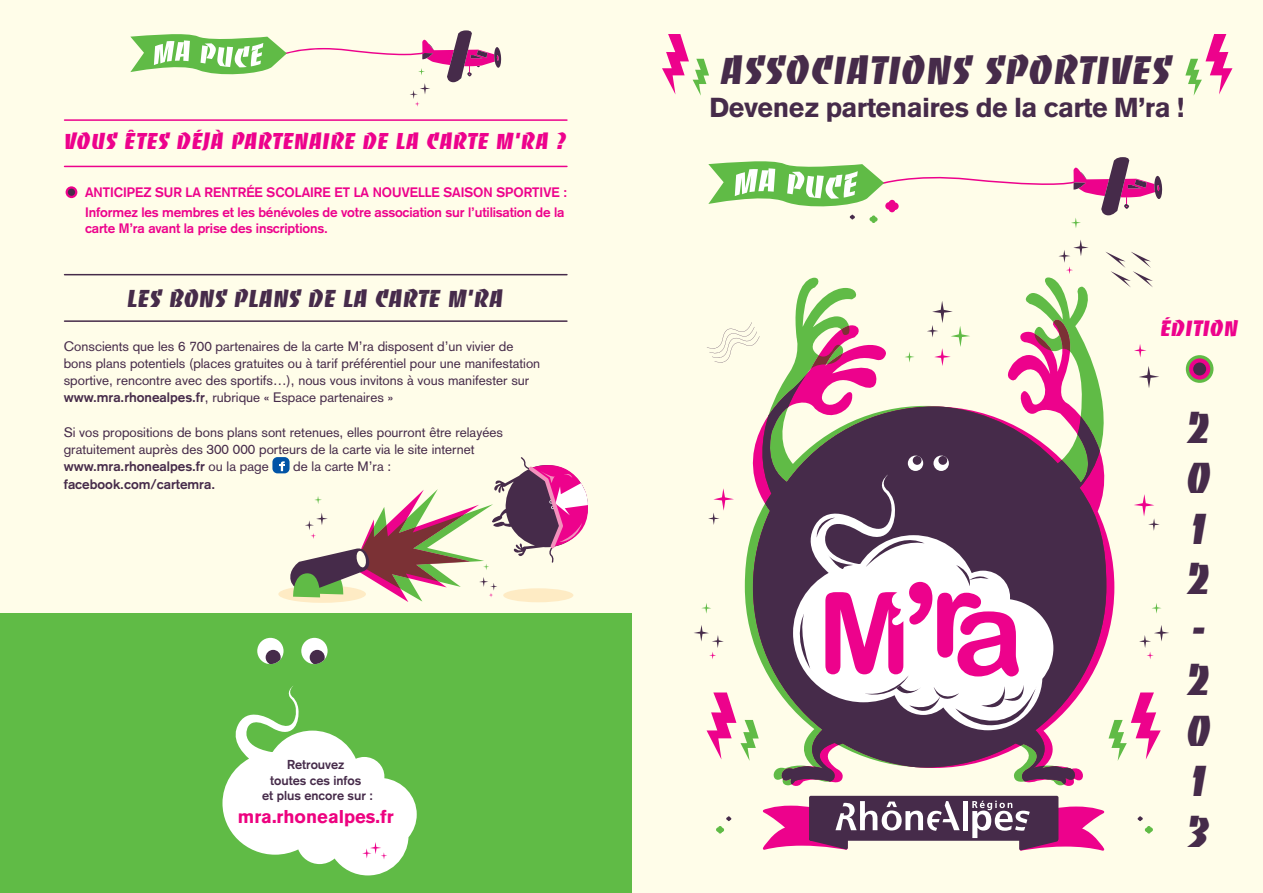
<style>
.page{position:relative;width:1263px;height:893px;background:#fff}
.page>*{position:absolute;margin:0;border:0;box-sizing:border-box;transform-origin:0 0}
.t1{font:42.45px/50.4px "Banco";color:#462b4a;text-align:justify}
.t2{font:39px "Banco";letter-spacing:.01em;color:#462b4a}
.t3{font:900 27px "Akzidenz Grotesk";letter-spacing:-.025em;color:#462b4a}
.t4{font:24px "Banco";color:#462b4a}
.t5{font:22.5px "Banco";letter-spacing:.01em;color:#ed028c}
.t6{font:21.9px "Banco";color:#ed028c}
.t7{font:700 18.45px "Akzidenz Grotesk BE";color:#ed0280}
.t8{font:13.5px/17.2px "Akzidenz Grotesk";color:#462b4a}
.t9{font:700 13.5px/20.4px "Akzidenz Grotesk";letter-spacing:-.01em;color:#ed028c}
.t10{font:700 13.5px "Akzidenz Grotesk";color:#462b4a}
.t11{font:700 12.75px/15.3px "Akzidenz Grotesk";color:#462b4a;text-align:center}
.s1{font-weight:700}
</style>
<div class="page">
<div style="left:631px;top:0;width:632px;height:893px;background:#fffde9"></div>
<div style="left:1186px;top:355px;width:27px;height:28px;background:#60bb46;border-radius:50%"></div>
<svg style="left:1189px;top:358px;width:21px;height:22px"></svg>
<div style="left:1193px;top:362px;width:13px;height:13px;background:#462b4a;border-radius:50%"></div>
<svg style="left:1185px;top:34px;width:47px;height:62px"></svg>
<svg style="left:662px;top:34px;width:47px;height:62px"></svg>
<svg style="left:707px;top:331px;width:19px;height:32px"></svg>
<svg style="left:1134px;top:344px;width:12px;height:13px"></svg>
<svg style="left:1139px;top:366px;width:20px;height:22px"></svg>
<svg style="left:763px;top:796px;width:341px;height:55px"></svg>
<svg style="left:1106px;top:252px;width:47px;height:35px"></svg>
<svg style="left:1058px;top:240px;width:31px;height:34px"></svg>
<svg style="left:745px;top:277px;width:371px;height:508px"></svg>
<svg style="left:753px;top:320px;width:353px;height:52px"></svg>
<svg style="left:1152px;top:603px;width:9px;height:11px"></svg>
<svg style="left:1139px;top:625px;width:30px;height:34px"></svg>
<svg style="left:701px;top:603px;width:10px;height:11px"></svg>
<svg style="left:694px;top:625px;width:30px;height:34px"></svg>
<svg style="left:708px;top:488px;width:26px;height:37px"></svg>
<svg style="left:1134px;top:494px;width:26px;height:37px"></svg>
<svg style="left:716px;top:816px;width:15px;height:17px"></svg>
<svg style="left:1108px;top:692px;width:53px;height:69px"></svg>
<svg style="left:706px;top:692px;width:47px;height:69px"></svg>
<svg style="left:708px;top:157px;width:454px;height:71px"></svg>
<svg style="left:753px;top:372px;width:353px;height:412px"></svg>
<svg style="left:793px;top:474px;width:260px;height:256px;background:#563b59"></svg>
<svg style="left:791px;top:518px;width:245px;height:228px;background:#b789a9"></svg>
<svg style="left:908px;top:456px;width:15px;height:15px"></svg>
<div style="left:913px;top:456px;width:8px;height:9px;background:#462b4a;border-radius:50%"></div>
<svg style="left:933px;top:456px;width:16px;height:15px"></svg>
<div style="left:938px;top:456px;width:9px;height:9px;background:#462b4a;border-radius:50%"></div>
<svg style="left:1138px;top:816px;width:15px;height:17px"></svg>
<div style="left:0;top:0;width:631px;height:893px;background:#fffde9"></div>
<svg style="left:64px;top:185px;width:15px;height:15px"></svg>
<svg style="left:66px;top:186px;width:11px;height:12px"></svg>
<div style="left:68px;top:189px;width:7px;height:7px;background:#462b4a;border-radius:50%"></div>
<svg style="left:130px;top:30px;width:371px;height:77px"></svg>
<div style="left:272px;top:457px;width:18px;height:16px;background:#0154a6;border-radius:5px"></div>
<hr style="left:65px;top:320px;width:502px;height:2px;background:#462b4a">
<hr style="left:65px;top:274px;width:502px;height:1px;background:#462b4a">
<div style="left:0;top:613px;width:631px;height:280px;background:#60bb46"></div>
<svg style="left:222px;top:686px;width:195px;height:189px"></svg>
<div style="left:257px;top:638px;width:27px;height:26px;background:#fff;border-radius:50%"></div>
<svg style="left:266px;top:650px;width:15px;height:14px"></svg>
<div style="left:301px;top:638px;width:27px;height:26px;background:#fff;border-radius:50%"></div>
<svg style="left:310px;top:650px;width:15px;height:14px"></svg>
<svg style="left:278px;top:585px;width:88px;height:18px"></svg>
<svg style="left:279px;top:457px;width:309px;height:145px"></svg>
<hr style="left:65px;top:166px;width:502px;height:1px;background:#ed028c">
<hr style="left:65px;top:119px;width:502px;height:2px;background:#ed028c">
<h3 class="t5" style="left:65px;top:128px;width:504px">VOUS ÊTES DÉJÀ PARTENAIRE DE LA CARTE M’RA ?</h3>
<p class="t9" style="left:85px;top:183px;width:484px">ANTICIPEZ SUR LA RENTRÉE SCOLAIRE ET LA NOUVELLE SAISON SPORTIVE :<br>Informez les membres et les bénévoles de votre association sur l’utilisation de la</p>
<p class="t9" style="left:85px;top:219px;width:244px">carte M’ra avant la prise des inscriptions.</p>
<h3 class="t4" style="left:127px;top:284px;width:378px">LES BONS PLANS DE LA CARTE M’RA</h3>
<p class="t8" style="left:64px;top:339px;width:478px">Conscients que les 6 700 partenaires de la carte M’ra disposent d’un vivier de bons plans potentiels (places gratuites ou à tarif préférentiel pour une manifestation sportive, rencontre avec des sportifs…), nous vous invitons à vous manifester sur <span class="s1">www.mra.rhonealpes.fr</span>, rubrique « Espace partenaires »</p>
<p class="t8" style="left:64px;top:425px;width:441px">Si vos propositions de bons plans sont retenues, elles pourront être relayées gratuitement auprès des 300 000 porteurs de la carte via le site internet <span class="s1">www.mra.rhonealpes.fr</span> ou la page</p>
<p class="t8" style="left:293px;top:459px;width:100px">de la carte M’ra :</p>
<p class="t10" style="left:64px;top:479px;width:153px">facebook.com/cartemra.</p>
<p class="t11" style="left:262px;top:758px;width:112px">Retrouvez<br>toutes ces infos<br>et plus encore sur :</p>
<h3 class="t7" style="left:238px;top:810px;width:157px">mra.rhonealpes.fr</h3>
<h2 class="t2" style="left:722px;top:48px;width:453px">ASSOCIATIONS SPORTIVES</h2>
<h3 class="t3" style="left:710px;top:98px;width:477px">Devenez partenaires de la carte M’ra !</h3>
<h3 class="t6" style="left:1161px;top:316px;width:79px">ÉDITION</h3>
<h1 class="t1" style="left:1187px;top:403px;width:27px">2<br>0<br>1<br>2 - 2<br>0<br>1<br>3</h1>
</div>
